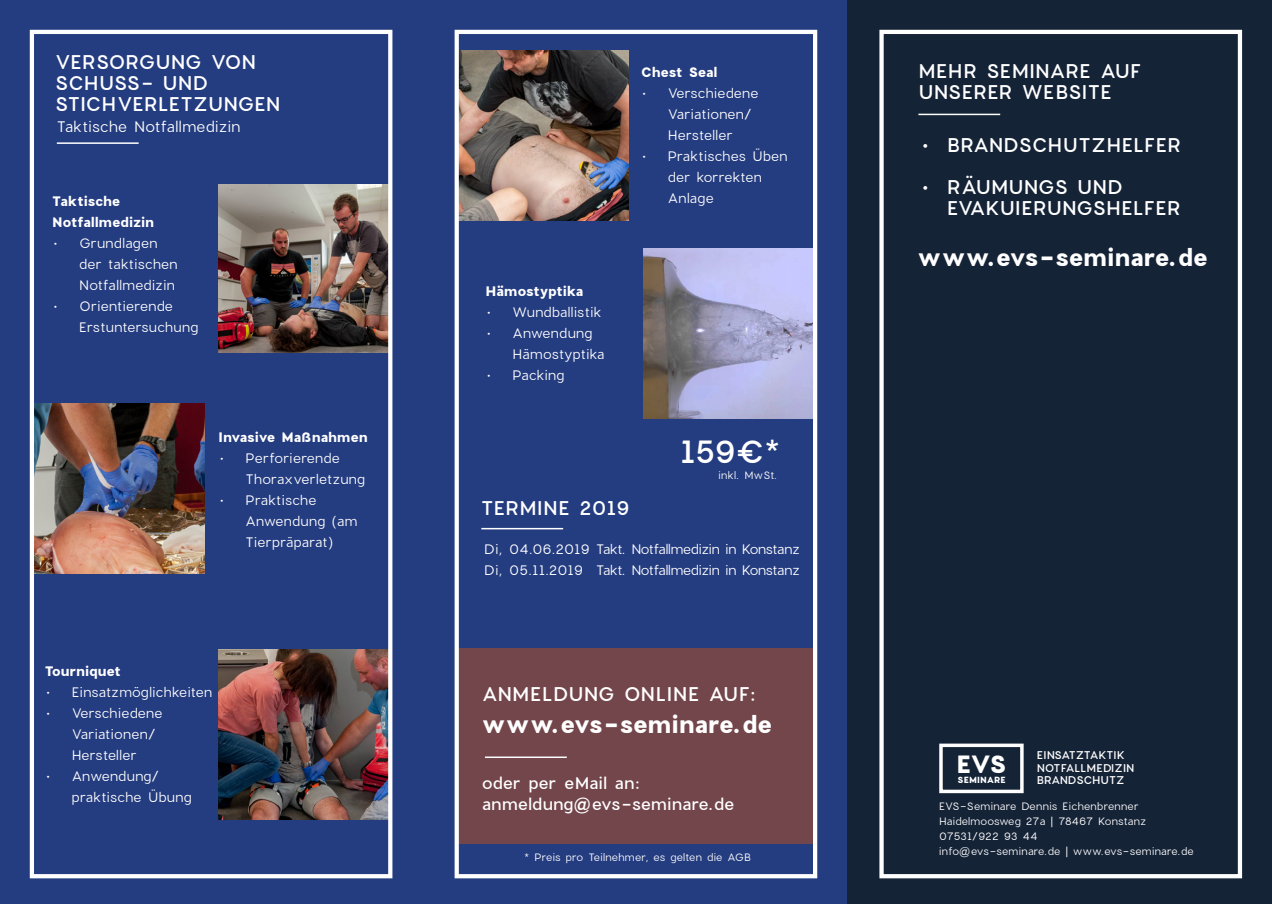
<style>
.page{position:relative;width:1272px;height:904px;background:#fff}
.page>*{position:absolute;margin:0;border:0;box-sizing:border-box;transform-origin:0 0}
.t1{font:500 31.5px "Charlevoix Pro";color:#fff}
.t2{font:700 24.45px "Charlevoix Pro";color:#fff}
.t3{font:700 24px "Charlevoix Pro";letter-spacing:.03em;color:#fff}
.t4{font:500 19.5px/21px "Charlevoix Pro";letter-spacing:.025em;color:#fff}
.t5{font:500 16.5px/21px "Charlevoix Pro";letter-spacing:.035em;color:#fff}
.t6{font:15px "Charlevoix Pro";letter-spacing:.035em;color:#fff}
.t7{font:13.5px/21px "Charlevoix Pro";letter-spacing:.03em;color:#fff}
.t8{font:700 13.5px "Charlevoix Pro";letter-spacing:.03em;color:#fff}
.t9{font:13.5px "Charlevoix Pro";letter-spacing:-.005em;color:#fff}
.t10{font:700 13.5px "Charlevoix Pro";letter-spacing:.01em;color:#fff}
.t11{font:500 11.1px/12.3px "Charlevoix Pro";color:#fff}
.t12{font:10.5px/15px "Charlevoix Pro";letter-spacing:.03em;color:#fff}
.t13{font:10.5px "Charlevoix Pro";color:#fff}
.t14{font:10.5px "Charlevoix Pro";letter-spacing:.05em;color:#fff}
.t15{font:700 8.7px "Charlevoix Pro";letter-spacing:.02em;color:#fff}
</style>
<div class="page">
<div style="left:0;top:0;width:887px;height:904px;background:#243c80"></div>
<div style="left:847px;top:0;width:424px;height:904px;background:#152337"></div>
<img style="left:35px;top:403px;width:170px;height:170px">
<img style="left:218px;top:185px;width:169px;height:167px">
<img style="left:218px;top:649px;width:169px;height:170px">
<img style="left:459px;top:51px;width:169px;height:170px">
<img style="left:643px;top:248px;width:169px;height:170px">
<div style="left:457px;top:648px;width:357px;height:195px;background:#73464b"></div>
<div style="left:30px;top:30px;width:362px;height:848px;border:4px solid #fff"></div>
<div style="left:454px;top:30px;width:363px;height:848px;border:4px solid #fff"></div>
<div style="left:879px;top:30px;width:362px;height:848px;border:4px solid #fff"></div>
<div style="left:939px;top:743px;width:84px;height:50px;border:3px solid #fff"></div>
<hr style="left:57px;top:142px;width:82px;height:2px;background:#fff">
<hr style="left:918px;top:114px;width:82px;height:1px;background:#fff">
<hr style="left:481px;top:528px;width:82px;height:1px;background:#fff">
<hr style="left:485px;top:756px;width:81px;height:2px;background:#fff">
<p class="t4" style="left:55px;top:51px;width:226px">VERSORGUNG VON<br>SCHUSS- UND<br>STICHVERLETZUNGEN</p>
<p class="t6" style="left:57px;top:118px;width:185px">Taktische Notfallmedizin</p>
<p class="t8" style="left:52px;top:192px;width:69px">Taktische</p>
<p class="t8" style="left:52px;top:213px;width:103px">Notfallmedizin</p>
<p class="t7" style="left:79px;top:233px;width:100px;text-indent:-27px">• Grundlagen der taktischen<br>Notfallmedizin</p>
<p class="t7" style="left:79px;top:296px;width:120px;text-indent:-27px">• Orientierende<br>Erstuntersuchung</p>
<p class="t8" style="left:218px;top:428px;width:150px">Invasive Maßnahmen</p>
<p class="t7" style="left:245px;top:448px;width:121px;text-indent:-27px">• Perforierende<br>Thoraxverletzung</p>
<p class="t7" style="left:245px;top:490px;width:113px;text-indent:-27px">• Praktische<br>Anwendung (am<br>Tierpräparat)</p>
<p class="t8" style="left:45px;top:662px;width:77px">Tourniquet</p>
<p class="t7" style="left:45px;top:682px;width:169px">• Einsatzmöglichkeiten</p>
<p class="t7" style="left:72px;top:703px;width:92px;text-indent:-27px">• Verschiedene<br>Variationen/<br>Hersteller</p>
<p class="t7" style="left:72px;top:766px;width:121px;text-indent:-27px">• Anwendung/ praktische Übung</p>
<p class="t10" style="left:485px;top:281px;width:99px">Hämostyptika</p>
<p class="t7" style="left:485px;top:301px;width:117px">• Wundballistik</p>
<p class="t7" style="left:512px;top:322px;width:93px;text-indent:-27px">• Anwendung<br>Hämostyptika</p>
<p class="t7" style="left:485px;top:364px;width:80px">• Packing</p>
<p class="t8" style="left:641px;top:63px;width:78px">Chest Seal</p>
<p class="t7" style="left:668px;top:83px;width:92px;text-indent:-27px">• Verschiedene<br>Variationen/<br>Hersteller</p>
<p class="t7" style="left:668px;top:146px;width:121px;text-indent:-27px">• Praktisches Üben der korrekten<br>Anlage</p>
<p class="t1" style="left:679px;top:431px;width:102px">159€*</p>
<p class="t14" style="left:718px;top:468px;width:60px">inkl. MwSt.</p>
<p class="t4" style="left:481px;top:498px;width:149px">TERMINE 2019</p>
<p class="t9" style="left:596px;top:540px;width:205px">Takt. Notfallmedizin in Konstanz</p>
<p class="t9" style="left:596px;top:561px;width:205px">Takt. Notfallmedizin in Konstanz</p>
<p class="t7" style="left:484px;top:538px;width:107px">Di, 04.06.2019</p>
<p class="t7" style="left:484px;top:559px;width:100px">Di, 05.11.2019</p>
<p class="t4" style="left:482px;top:683px;width:275px">ANMELDUNG ONLINE AUF:</p>
<p class="t3" style="left:482px;top:708px;width:291px">www.evs-seminare.de</p>
<p class="t5" style="left:482px;top:772px;width:253px">oder per eMail an: anmeldung@evs-seminare.de</p>
<p class="t12" style="left:524px;top:849px;width:228px">* Preis pro Teilnehmer, es gelten die AGB</p>
<p class="t4" style="left:918px;top:60px;width:225px">MEHR SEMINARE AUF<br>UNSERER WEBSITE</p>
<p class="t4" style="left:920px;top:135px;width:262px">• BRANDSCHUTZHELFER</p>
<p class="t4" style="left:947px;top:177px;width:235px;text-indent:-27px">• RÄUMUNGS UND<br>EVAKUIERUNGSHELFER</p>
<p class="t3" style="left:917px;top:240px;width:291px">www.evs-seminare.de</p>
<p class="t2" style="left:956px;top:747px;width:51px">EVS</p>
<p class="t15" style="left:957px;top:774px;width:50px">SEMINARE</p>
<p class="t11" style="left:1036px;top:749px;width:99px">EINSATZTAKTIK<br>NOTFALLMEDIZIN<br>BRANDSCHUTZ</p>
<p class="t12" style="left:939px;top:798px;width:208px">EVS-Seminare Dennis Eichenbrenner<br>Haidelmoosweg 27a | 78467 Konstanz</p>
<p class="t13" style="left:939px;top:829px;width:100px">07531/922 93 44</p>
<p class="t12" style="left:939px;top:843px;width:256px">info@evs-seminare.de | www.evs-seminare.de</p>
</div>
